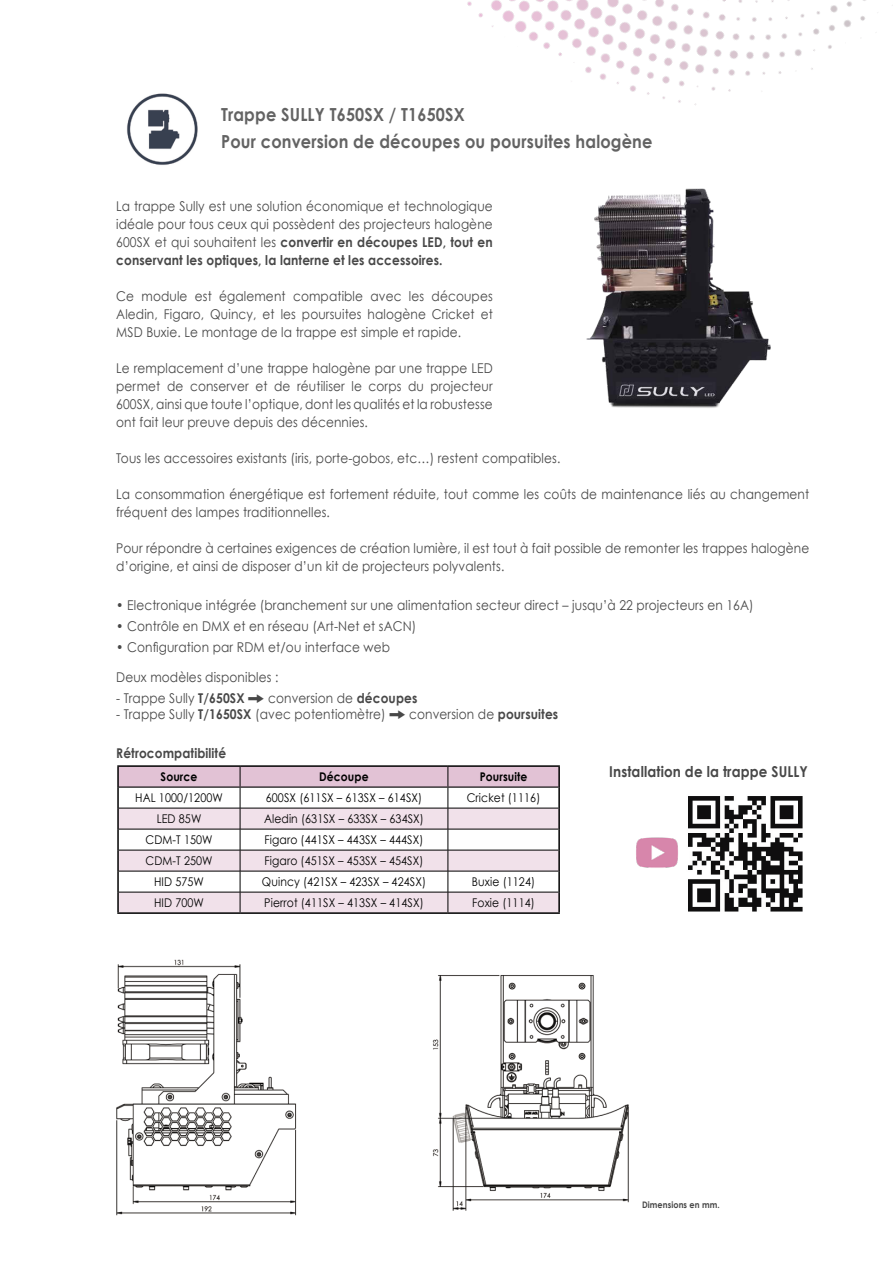
<style>
.page{position:relative;width:893px;height:1263px;background:#fff}
.page>*{position:absolute;margin:0;border:0;box-sizing:border-box;transform-origin:0 0}
.t1{font:700 18px/27px "Century Gothic";letter-spacing:.01em;color:#636363;scale:.9 1}
.t2{font:700 15px "Century Gothic";letter-spacing:.01em;color:#484848;scale:.9 1}
.t3{font:13.5px/18px "Century Gothic";letter-spacing:.01em;color:#484848;text-align:justify;scale:.9 1}
.t4{font:700 13.5px "Century Gothic";letter-spacing:.01em;color:#484848;scale:.9 1}
.t5{font:12px "Century Gothic";letter-spacing:.01em;color:#000;scale:.9 1}
.t6{font:700 12px "Century Gothic";letter-spacing:.01em;color:#000;scale:.9 1}
.t7{font:700 9px "Century Gothic";letter-spacing:.01em;color:#484848;scale:.9 1}
.s1{font-weight:700}
.s2{font-family:"Follow The Arrow"}
</style>
<div class="page">
<img style="left:467px;top:0;width:426px;height:105px">
<img style="left:127px;top:93px;width:71px;height:72px">
<img style="left:116px;top:959px;width:513px;height:257px">
<img style="left:586px;top:188px;width:185px;height:220px">
<hr style="left:117px;top:765px;width:123px;height:2px;background:#000">
<hr style="left:117px;top:767px;width:2px;height:20px;background:#000">
<hr style="left:240px;top:765px;width:208px;height:2px;background:#000">
<hr style="left:448px;top:765px;width:112px;height:2px;background:#000">
<hr style="left:558px;top:767px;width:2px;height:20px;background:#000">
<hr style="left:117px;top:787px;width:2px;height:21px;background:#000">
<hr style="left:558px;top:787px;width:2px;height:21px;background:#000">
<hr style="left:117px;top:808px;width:2px;height:21px;background:#000">
<hr style="left:558px;top:808px;width:2px;height:21px;background:#000">
<hr style="left:117px;top:829px;width:2px;height:21px;background:#000">
<hr style="left:558px;top:829px;width:2px;height:21px;background:#000">
<hr style="left:117px;top:850px;width:2px;height:21px;background:#000">
<hr style="left:558px;top:850px;width:2px;height:21px;background:#000">
<hr style="left:117px;top:871px;width:2px;height:21px;background:#000">
<hr style="left:558px;top:871px;width:2px;height:21px;background:#000">
<hr style="left:117px;top:892px;width:2px;height:20px;background:#000">
<hr style="left:558px;top:892px;width:2px;height:20px;background:#000">
<hr style="left:117px;top:912px;width:123px;height:2px;background:#000">
<hr style="left:240px;top:912px;width:208px;height:2px;background:#000">
<hr style="left:448px;top:912px;width:112px;height:2px;background:#000">
<svg style="left:118px;top:766px;width:441px;height:146px"></svg>
<hr style="left:119px;top:786px;width:121px;height:2px;background:#000">
<hr style="left:240px;top:786px;width:208px;height:2px;background:#000">
<hr style="left:448px;top:786px;width:110px;height:2px;background:#000">
<hr style="left:119px;top:808px;width:121px;height:1px;background:#000">
<hr style="left:240px;top:808px;width:208px;height:1px;background:#000">
<hr style="left:448px;top:808px;width:110px;height:1px;background:#000">
<hr style="left:119px;top:829px;width:121px;height:1px;background:#000">
<hr style="left:240px;top:829px;width:208px;height:1px;background:#000">
<hr style="left:448px;top:829px;width:110px;height:1px;background:#000">
<hr style="left:119px;top:850px;width:121px;height:1px;background:#000">
<hr style="left:240px;top:850px;width:208px;height:1px;background:#000">
<hr style="left:448px;top:850px;width:110px;height:1px;background:#000">
<hr style="left:119px;top:871px;width:121px;height:1px;background:#000">
<hr style="left:240px;top:871px;width:208px;height:1px;background:#000">
<hr style="left:448px;top:871px;width:110px;height:1px;background:#000">
<hr style="left:119px;top:892px;width:121px;height:1px;background:#000">
<hr style="left:240px;top:892px;width:208px;height:1px;background:#000">
<hr style="left:448px;top:892px;width:110px;height:1px;background:#000">
<img style="left:688px;top:796px;width:115px;height:116px">
<img style="left:636px;top:837px;width:42px;height:31px">
<h1 class="t1" style="left:221px;top:100px;width:481px">Trappe SULLY T650SX / T1650SX<br>Pour conversion de découpes ou poursuites halogène</h1>
<p class="t3" style="left:116px;top:197px;width:420px">La trappe Sully est une solution économique et technologique idéale pour tous ceux qui possèdent des projecteurs halogène 600SX et qui souhaitent les <span class="s1">convertir en découpes LED, tout en conservant les optiques, la lanterne et les accessoires.</span></p>
<p class="t3" style="left:116px;top:287px;width:420px">Ce module est également compatible avec les découpes Aledin, Figaro, Quincy, et les poursuites halogène Cricket et MSD Buxie. Le montage de la trappe est simple et rapide.</p>
<p class="t3" style="left:116px;top:359px;width:420px">Le remplacement d’une trappe halogène par une trappe LED permet de conserver et de réutiliser le corps du projecteur 600SX, ainsi que toute l’optique, dont les qualités et la robustesse ont fait leur preuve depuis des décennies.</p>
<p class="t3" style="left:116px;top:449px;width:495px">Tous les accessoires existants (iris, porte-gobos, etc…) restent compatibles.</p>
<p class="t3" style="left:116px;top:485px;width:772px">La consommation énergétique est fortement réduite, tout comme les coûts de maintenance liés au changement fréquent des lampes traditionnelles.</p>
<p class="t3" style="left:116px;top:539px;width:772px">Pour répondre à certaines exigences de création lumière, il est tout à fait possible de remonter les trappes halogène d’origine, et ainsi de disposer d’un kit de projecteurs polyvalents.</p>
<p class="t3" style="left:116px;top:596px;width:710px">• Electronique intégrée (branchement sur une alimentation secteur direct – jusqu’à 22 projecteurs en 16A)</p>
<p class="t3" style="left:116px;top:617px;width:335px">• Contrôle en DMX et en réseau (Art-Net et sACN)</p>
<p class="t3" style="left:116px;top:638px;width:306px">• Configuration par RDM et/ou interface web</p>
<p class="t3" style="left:116px;top:668px;width:182px">Deux modèles disponibles :</p>
<p class="t3" style="left:116px;top:689px;width:336px">- Trappe Sully <span class="s1">T/650SX</span> <span class="s2">T</span> conversion de <span class="s1">découpes</span></p>
<p class="t3" style="left:116px;top:705px;width:493px">- Trappe Sully <span class="s1">T/1650SX</span> (avec potentiomètre) <span class="s2">T</span> conversion de <span class="s1">poursuites</span></p>
<p class="t4" style="left:116px;top:745px;width:124px">Rétrocompatibilité</p>
<p class="t6" style="left:161px;top:769px;width:42px">Source</p>
<p class="t6" style="left:319px;top:769px;width:56px">Découpe</p>
<p class="t6" style="left:480px;top:769px;width:55px">Poursuite</p>
<p class="t5" style="left:135px;top:790px;width:99px">HAL 1000/1200W</p>
<p class="t5" style="left:266px;top:790px;width:175px">600SX (611SX – 613SX – 614SX)</p>
<p class="t5" style="left:467px;top:790px;width:83px">Cricket (1116)</p>
<p class="t5" style="left:157px;top:811px;width:51px">LED 85W</p>
<p class="t5" style="left:264px;top:811px;width:179px">Aledin (631SX – 633SX – 634SX)</p>
<p class="t5" style="left:145px;top:832px;width:76px">CDM-T 150W</p>
<p class="t5" style="left:265px;top:832px;width:178px">Figaro (441SX – 443SX – 444SX)</p>
<p class="t5" style="left:145px;top:853px;width:76px">CDM-T 250W</p>
<p class="t5" style="left:265px;top:853px;width:178px">Figaro (451SX – 453SX – 454SX)</p>
<p class="t5" style="left:154px;top:874px;width:57px">HID 575W</p>
<p class="t5" style="left:262px;top:874px;width:184px">Quincy (421SX – 423SX – 424SX)</p>
<p class="t5" style="left:472px;top:874px;width:72px">Buxie (1124)</p>
<p class="t5" style="left:154px;top:895px;width:57px">HID 700W</p>
<p class="t5" style="left:264px;top:895px;width:179px">Pierrot (411SX – 413SX – 414SX)</p>
<p class="t5" style="left:472px;top:895px;width:71px">Foxie (1114)</p>
<p class="t2" style="left:609px;top:762px;width:222px">Installation de la trappe SULLY</p>
<p class="t7" style="left:642px;top:1199px;width:88px">Dimensions en mm.</p>
</div>
